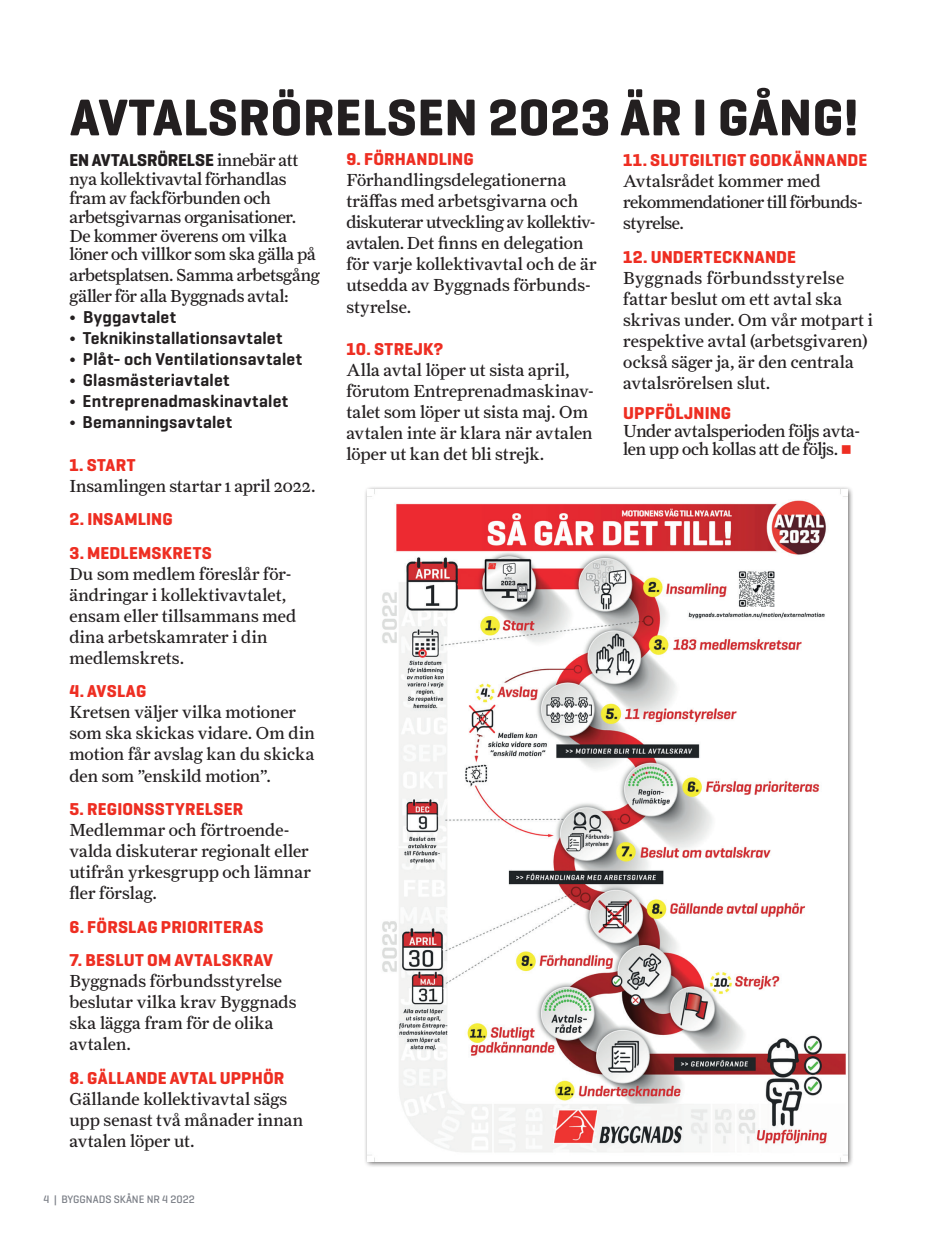
<style>
.page{position:relative;width:943px;height:1241px;background:#fff}
.page>*{position:absolute;margin:0;border:0;box-sizing:border-box;transform-origin:0 0}
.t1{font:700 52.5px "Geogrotesque";letter-spacing:.01em;color:#231f20}
.t2{font:17.5px/21px "Farnham Text";color:#231f20}
.t3{font:700 17.5px "Geogrotesque";letter-spacing:.01em;color:#ee2e22}
.t4{font:600 17.5px "Geogrotesque";letter-spacing:.01em;color:#231f20}
.t5{font:17.5px/21px "Farnham Text";letter-spacing:-.02em;color:#231f20}
.t6{font:700 17.5px "Geogrotesque";letter-spacing:-.01em;color:#231f20}
.t7{font:500 11.03px "Geogrotesque";color:#777b83}
.s1{font-family:"Farnham Text";font-weight:400}
.s2{color:#ee2e22}
</style>
<div class="page">
<div style="left:363px;top:485px;width:490px;height:682px;background:#231f20;opacity:.75"></div>
<img style="left:367px;top:489px;width:480px;height:671px">
<h1 class="t1" style="left:70px;top:85px;width:789px">AVTALSRÖRELSEN 2023 ÄR I GÅNG!</h1>
<p class="t6" style="left:69px;top:149px;width:230px">EN AVTALSRÖRELSE <span class="s1">innebär att</span></p>
<p class="t2" style="left:69px;top:169px;width:248px;line-height:18.7px">nya kollektivavtal förhandlas fram av fackförbunden och arbetsgivarnas organisationer.<br>De kommer överens om vilka löner och villkor som ska gälla på</p>
<p class="t2" style="left:69px;top:264px;width:252px">arbetsplatsen. Samma arbetsgång gäller för alla Byggnads avtal:</p>
<p class="t4" style="left:69px;top:306px;width:108px"><span class="s1">•</span> Byggavtalet</p>
<p class="t4" style="left:69px;top:327px;width:214px"><span class="s1">•</span> Teknikinstallationsavtalet</p>
<p class="t4" style="left:69px;top:348px;width:234px"><span class="s1">•</span> Plåt- och Ventilationsavtalet</p>
<p class="t4" style="left:69px;top:369px;width:162px"><span class="s1">•</span> Glasmästeriavtalet</p>
<p class="t4" style="left:69px;top:390px;width:220px"><span class="s1">•</span> Entreprenadmaskinavtalet</p>
<p class="t4" style="left:69px;top:411px;width:164px"><span class="s1">•</span> Bemanningsavtalet</p>
<p class="t3" style="left:69px;top:453px;width:68px">1. START</p>
<p class="t2" style="left:69px;top:474px;width:248px">Insamlingen startar 1 april 2022.</p>
<p class="t3" style="left:69px;top:508px;width:105px">2. INSAMLING</p>
<p class="t3" style="left:69px;top:542px;width:144px">3. MEDLEMSKRETS</p>
<p class="t2" style="left:69px;top:563px;width:228px">Du som medlem föreslår för&shy;ändringar i kollektivavtalet, ensam eller tillsammans med dina arbetskamrater i din medlemskrets.</p>
<p class="t3" style="left:69px;top:680px;width:78px">4. AVSLAG</p>
<p class="t2" style="left:69px;top:701px;width:247px">Kretsen väljer vilka motioner som ska skickas vidare. Om din motion får avslag kan du skicka den som ”enskild motion”.</p>
<p class="t3" style="left:69px;top:798px;width:175px">5. REGIONSSTYRELSER</p>
<p class="t2" style="left:69px;top:819px;width:243px">Medlemmar och förtroende&shy;valda diskuterar regionalt eller utifrån yrkesgrupp och lämnar fler förslag.</p>
<p class="t3" style="left:69px;top:915px;width:195px">6. FÖRSLAG PRIORITERAS</p>
<p class="t3" style="left:69px;top:949px;width:205px">7. BESLUT OM AVTALSKRAV</p>
<p class="t2" style="left:69px;top:970px;width:229px">Byggnads förbundsstyrelse beslutar vilka krav Byggnads ska lägga fram för de olika avtalen.</p>
<p class="t3" style="left:69px;top:1067px;width:216px">8. GÄLLANDE AVTAL UPPHÖR</p>
<p class="t2" style="left:69px;top:1088px;width:235px">Gällande kollektivavtal sägs upp senast två månader innan avtalen löper ut.</p>
<p class="t7" style="left:44px;top:1192px;width:153px">4 | BYGGNADS SKÅNE NR 4 2022</p>
<p class="t3" style="left:346px;top:148px;width:129px">9. FÖRHANDLING</p>
<p class="t2" style="left:346px;top:170px;width:252px">Förhandlingsdelegationerna träffas med arbetsgivarna och diskuterar utveckling av kollektiv&shy;avtalen. Det finns en delegation för varje kollektivavtal och de är utsedda av Byggnads förbunds&shy;styrelse.</p>
<p class="t3" style="left:346px;top:337px;width:98px">10. STREJK?</p>
<p class="t2" style="left:346px;top:359px;width:249px">Alla avtal löper ut sista april, förutom Entreprenadmaskinav&shy;talet som löper ut sista maj. Om avtalen inte är klara när avtalen löper ut kan det bli strejk.</p>
<p class="t3" style="left:623px;top:149px;width:245px">11. SLUTGILTIGT GODKÄNNANDE</p>
<p class="t5" style="left:623px;top:170px;width:241px">Avtalsrådet kommer med rekommendationer till förbunds&shy;styrelse.</p>
<p class="t3" style="left:623px;top:246px;width:174px">12. UNDERTECKNANDE</p>
<p class="t2" style="left:623px;top:267px;width:251px">Byggnads förbundsstyrelse fattar beslut om ett avtal ska skrivas under. Om vår motpart i respektive avtal (arbetsgivaren) också säger ja, är den centrala avtalsrörelsen slut.</p>
<p class="t3" style="left:623px;top:402px;width:109px">UPPFÖLJNING</p>
<p class="t5" style="left:623px;top:422px;width:238px;line-height:18px">Under avtalsperioden följs avta&shy;len upp och kollas att de följs. <span class="s2">■</span></p>
</div>
